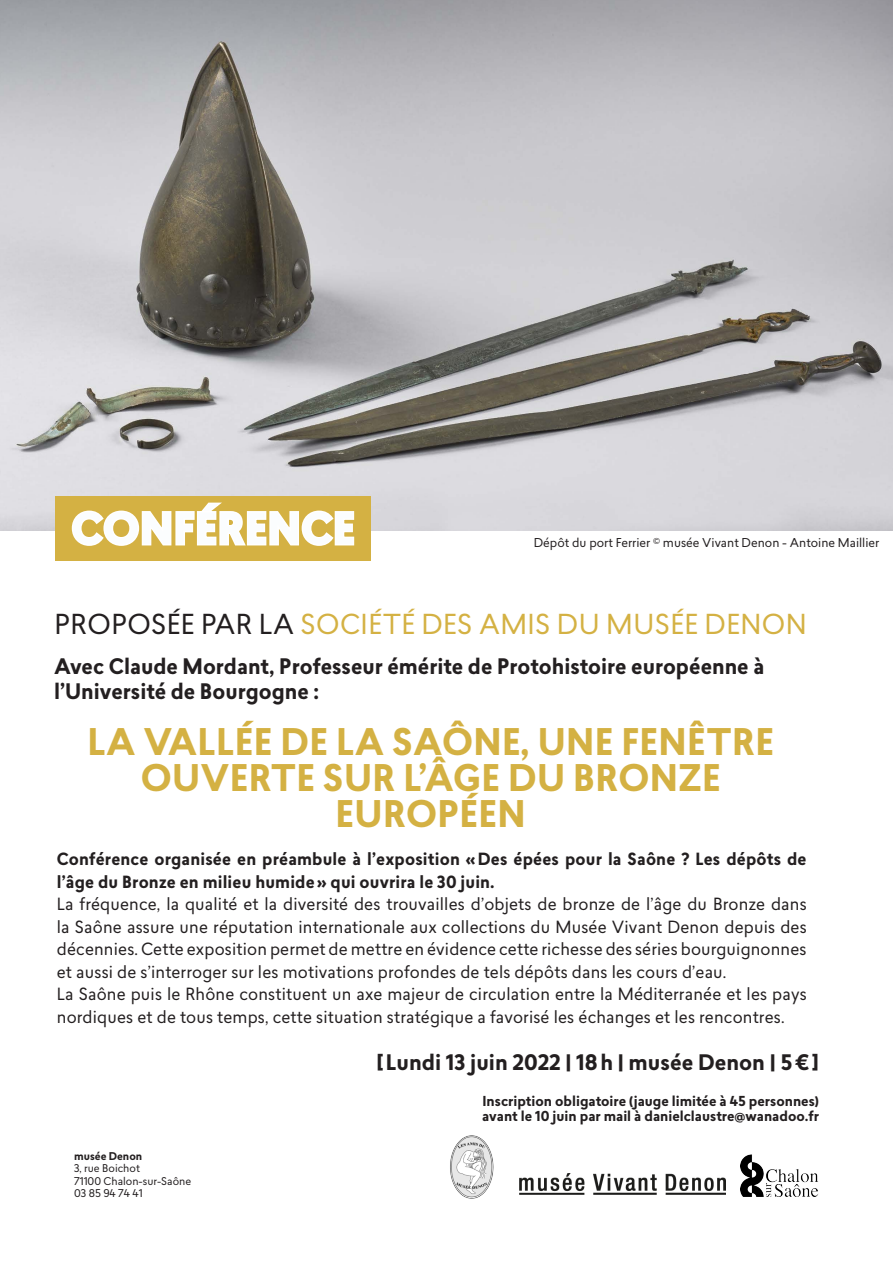
<style>
.page{position:relative;width:893px;height:1263px;background:#fff}
.page>*{position:absolute;margin:0;border:0;box-sizing:border-box;transform-origin:0 0}
.t1{font:700 42px "Lasiver";letter-spacing:.02em;color:#fbfdfe}
.t2{font:700 36px/36px "Lasiver";letter-spacing:.01em;color:#d4b143;text-align:center}
.t3{font:27px "Lasiver";letter-spacing:.015em;color:#d4b143}
.t4{font:700 21px/25.2px "Lasiver";color:#231f20}
.t5{font:16.5px/22.5px "Lasiver";letter-spacing:.01em;color:#231f20;text-align:justify}
.t6{font:700 16.5px/22.5px "Lasiver";letter-spacing:.01em;color:#231f20}
.t7{font:700 13.5px "Lasiver";color:#231f20}
.t8{font:12px "Lasiver";color:#231f20}
.t9{font:10.5px "Lasiver";color:#231f20}
.t10{font:700 10.5px "Lasiver";color:#231f20}
.s1{color:#231f20}
</style>
<div class="page">
<img style="left:450px;top:1135px;width:44px;height:64px">
<img style="left:740px;top:1154px;width:78px;height:42px">
<img style="left:520px;top:1173px;width:206px;height:22px">
<img style="left:0;top:0;width:893px;height:530px">
<div style="left:55px;top:497px;width:316px;height:64px;background:#d4b143"></div>
<svg style="left:71px;top:502px;width:284px;height:44px"></svg>
<p class="t1" style="left:72px;top:499px;width:285px">CONFÉRENCE</p>
<p class="t8" style="left:534px;top:535px;width:347px">Dépôt du port Ferrier © musée Vivant Denon - Antoine Maillier</p>
<p class="t3" style="left:55px;top:605px;width:754px"><span class="s1">PROPOSÉE PAR LA</span> SOCIÉTÉ DES AMIS DU MUSÉE DENON</p>
<p class="t4" style="left:54px;top:654px;width:712px">Avec Claude Mordant, Professeur émérite de Protohistoire européenne à l’Université de Bourgogne :</p>
<p class="t2" style="left:87px;top:724px;width:688px">LA VALLÉE DE LA SAÔNE, UNE FENÊTRE<br>OUVERTE SUR L’ÂGE DU BRONZE<br>EUROPÉEN</p>
<p class="t6" style="left:57px;top:848px;width:751px">Conférence organisée en préambule à l’exposition «Des épées pour la Saône ? Les dépôts de l’âge du Bronze en milieu humide» qui ouvrira le 30 juin.</p>
<p class="t5" style="left:57px;top:892px;width:751px">La fréquence, la qualité et la diversité des trouvailles d’objets de bronze de l’âge du Bronze dans la Saône assure une réputation internationale aux collections du Musée Vivant Denon depuis des décennies. Cette exposition permet de mettre en évidence cette richesse des séries bourguignonnes et aussi de s’interroger sur les motivations profondes de tels dépôts dans les cours d’eau.</p>
<p class="t5" style="left:57px;top:982px;width:751px">La Saône puis le Rhône constituent un axe majeur de circulation entre la Méditerranée et les pays nordiques et de tous temps, cette situation stratégique a favorisé les échanges et les rencontres.</p>
<p class="t10" style="left:74px;top:1148px;width:70px">musée Denon</p>
<p class="t9" style="left:74px;top:1161px;width:67px">3, rue Boichot</p>
<p class="t9" style="left:74px;top:1173px;width:119px">71100 Chalon-sur-Saône</p>
<p class="t9" style="left:74px;top:1186px;width:70px">03 85 94 74 41</p>
<p class="t4" style="left:377px;top:1050px;width:444px">[Lundi 13 juin 2022 | 18h | musée Denon | 5€]</p>
<p class="t7" style="left:482px;top:1092px;width:338px">Inscription obligatoire (jauge limitée à 45 personnes)</p>
<p class="t7" style="left:482px;top:1107px;width:338px">avant le 10 juin par mail à danielclaustre@wanadoo.fr</p>
</div>
